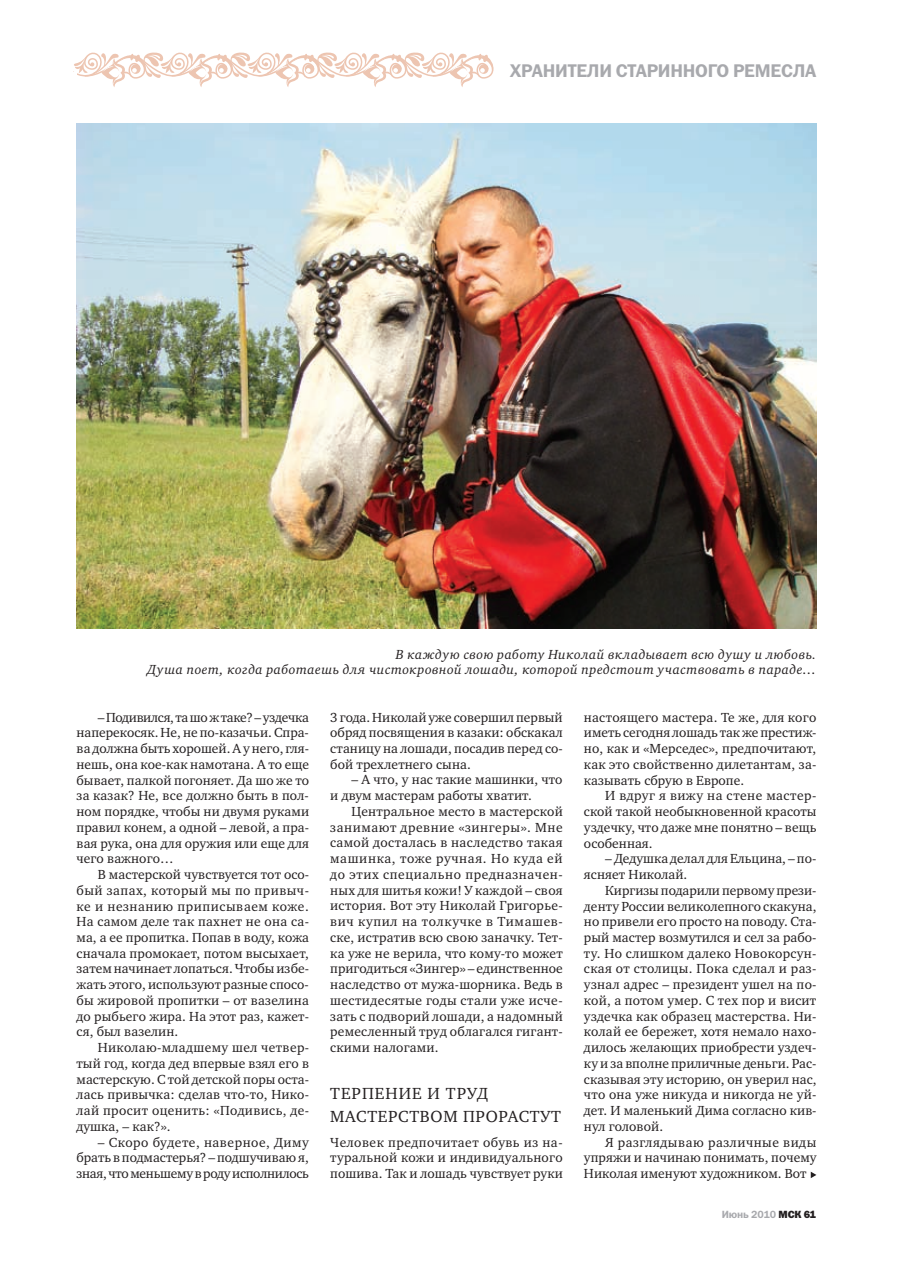
<style>
.page{position:relative;width:910px;height:1268px;background:#fff}
.page>*{position:absolute;margin:0;border:0;box-sizing:border-box;transform-origin:0 0}
.t1{font:18.45px "Franklin Gothic Demi C";letter-spacing:.01em;color:#a8a9ad}
.t2{font:16.5px "Charter ITCC";letter-spacing:.065em;color:#231f20}
.t3{font:13.5px/15.8px "Charter ITCC";letter-spacing:.005em;color:#231f20;text-align:justify}
.t4{font:italic 13.5px/15.8px "Charter ITCC";letter-spacing:.035em;color:#231f20;text-align:right}
.t5{font:10.5px "Franklin Gothic Demi C";letter-spacing:-.015em;color:#a8a9ad}
.s1{font-family:"Franklin Gothic Heavy C";color:#231f20}
</style>
<div class="page">
<img style="left:77px;top:123px;width:739px;height:505px">
<svg style="left:811px;top:1172px;width:5px;height:5px"></svg>
<svg style="left:73px;top:52px;width:421px;height:35px"></svg>
<h1 class="t1" style="left:510px;top:60px;width:308px">хранители старинного ремесла</h1>
<p class="t4" style="left:147px;top:646px;width:671px">В каждую свою работу Николай вкладывает всю душу и любовь.<br>Душа поет, когда работаешь для чистокровной лошади, которой предстоит участвовать в параде…</p>
<p class="t3" style="left:77px;top:709px;width:234px;text-indent:21px">– Подивился, та шо ж таке? – уздечка наперекосяк. Не, не по-казачьи. Спра&shy;ва должна быть хорошей. А у него, гля&shy;нешь, она кое-как намотана. А то еще бывает, палкой погоняет. Да шо же то за казак? Не, все должно быть в пол&shy;ном порядке, чтобы ни двумя руками правил конем, а одной – левой, а пра&shy;вая рука, она для оружия или еще для чего важного…</p>
<p class="t3" style="left:77px;top:866px;width:234px;text-indent:21px">В мастерской чувствуется тот осо&shy;бый запах, который мы по привыч&shy;ке и незнанию приписываем коже.<br>На самом деле так пахнет не она са&shy;ма, а ее пропитка. Попав в воду, кожа сначала промокает, потом высыхает, затем начинает лопаться. Чтобы избе&shy;жать этого, используют разные спосо&shy;бы жировой пропитки – от вазелина до рыбьего жира. На этот раз, кажет&shy;ся, был вазелин.</p>
<p class="t3" style="left:77px;top:1039px;width:234px;text-indent:21px">Николаю-младшему шел четвер&shy;тый год, когда дед впервые взял его в мастерскую. С той детской поры оста&shy;лась привычка: сделав что-то, Нико&shy;лай просит оценить: «Подивись, де&shy;душка, – как?».</p>
<p class="t3" style="left:77px;top:1133px;width:234px;text-indent:21px">– Скоро будете, наверное, Диму брать в подмастерья? – подшучиваю я, зная, что меньшему в роду исполнилось</p>
<p class="t3" style="left:330px;top:709px;width:234px">3 года. Николай уже совершил первый обряд посвящения в казаки: обскакал станицу на лошади, посадив перед со&shy;бой трехлетнего сына.</p>
<p class="t3" style="left:330px;top:772px;width:234px;text-indent:21px">– А что, у нас такие машинки, что и двум мастерам работы хватит.</p>
<p class="t3" style="left:330px;top:803px;width:234px;text-indent:21px">Центральное место в мастерской занимают древние «зингеры». Мне самой досталась в наследство такая машинка, тоже ручная. Но куда ей до этих специально предназначен&shy;ных для шитья кожи! У каждой – своя история. Вот эту Николай Григорье&shy;вич купил на толкучке в Тимашев&shy;ске, истратив всю свою заначку. Тет&shy;ка уже не верила, что кому-то может пригодиться «Зингер» – единственное наследство от мужа-шорника. Ведь в шестидесятые годы стали уже исче&shy;зать с подворий лошади, а надомный ремесленный труд облагался гигант&shy;скими налогами.</p>
<p class="t2" style="left:330px;top:1084px;width:45px">Терпение</p>
<p class="t2" style="left:428px;top:1084px;width:60px">и труд</p>
<p class="t2" style="left:330px;top:1106px;width:13px">масте</p>
<p class="t2" style="left:388px;top:1106px;width:23px">рством</p>
<p class="t2" style="left:463px;top:1106px;width:57px">прораст</p>
<p class="t2" style="left:540px;top:1106px;width:20px">ут</p>
<p class="t3" style="left:330px;top:1134px;width:234px">Человек предпочитает обувь из на&shy;туральной кожи и индивидуального пошива. Так и лошадь чувствует руки</p>
<p class="t3" style="left:584px;top:709px;width:234px">настоящего мастера. Те же, для кого иметь сегодня лошадь так же престиж&shy;но, как и «Мерседес», предпочитают, как это свойственно дилетантам, за&shy;казывать сбрую в Европе.</p>
<p class="t3" style="left:584px;top:787px;width:234px;text-indent:21px">И вдруг я вижу на стене мастер&shy;ской такой необыкновенной красоты уздечку, что даже мне понятно – вещь особенная.</p>
<p class="t3" style="left:584px;top:850px;width:234px;text-indent:21px">– Дедушка делал для Ельцина, – по&shy;ясняет Николай.</p>
<p class="t3" style="left:584px;top:882px;width:234px;text-indent:21px">Киргизы подарили первому прези&shy;денту России великолепного скакуна, но привели его просто на поводу. Ста&shy;рый мастер возмутился и сел за рабо&shy;ту. Но слишком далеко Новокорсун&shy;ская от столицы. Пока сделал и раз&shy;узнал адрес – президент ушел на по&shy;кой, а потом умер. С тех пор и висит уздечка как образец мастерства. Ни&shy;колай ее бережет, хотя немало нахо&shy;дилось желающих приобрести уздеч&shy;ку и за вполне приличные деньги. Рас&shy;сказывая эту историю, он уверил нас, что она уже никуда и никогда не уй&shy;дет. И маленький Дима согласно кив&shy;нул головой.</p>
<p class="t3" style="left:584px;top:1133px;width:234px;text-indent:21px">Я разглядываю различные виды упряжи и начинаю понимать, почему Николая именуют художником. Вот</p>
<p class="t5" style="left:722px;top:1208px;width:96px">Июнь 2010 <span class="s1">мСК 61</span></p>
</div>
